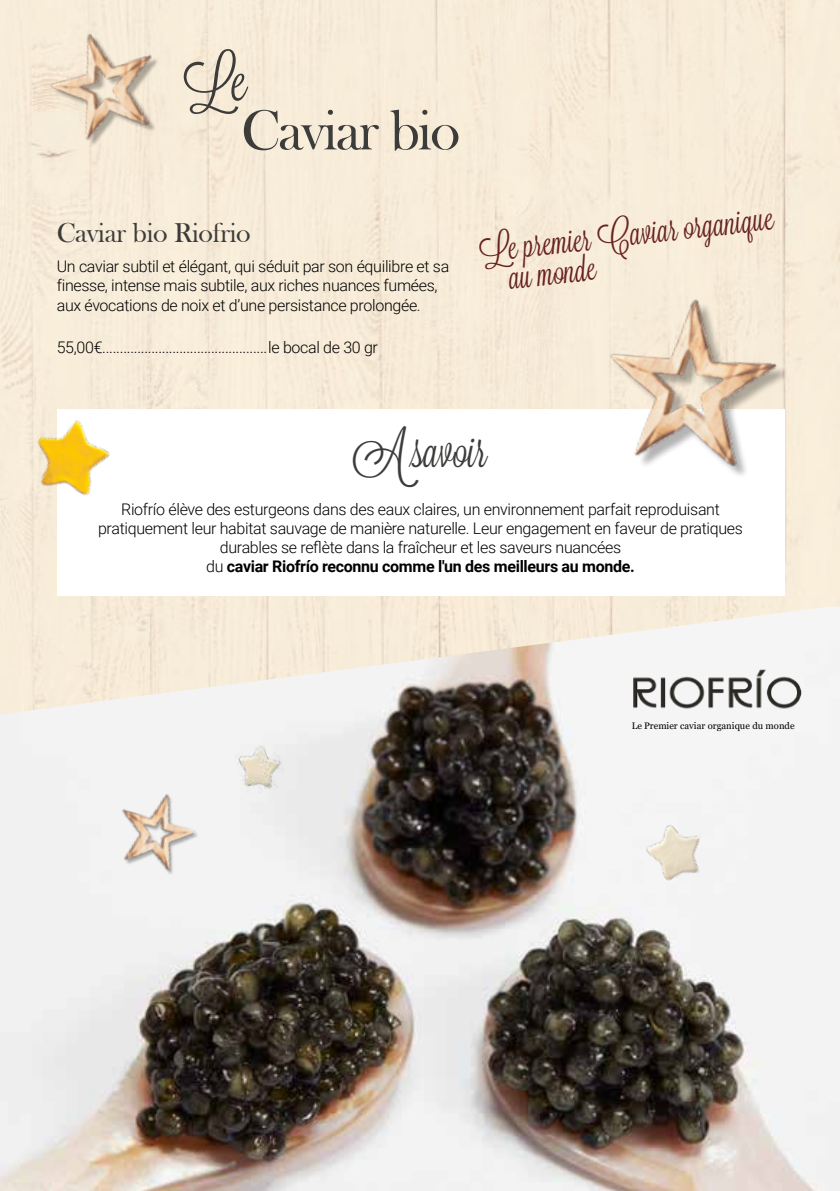
<style>
.page{position:relative;width:840px;height:1191px;background:#fff}
.page>*{position:absolute;margin:0;border:0;box-sizing:border-box;transform-origin:0 0}
.t1{font:58px "Bask Old Face";letter-spacing:-.03em;color:#3c3c3b}
.t2{font:58px "Lavanderia";color:#3c3c3b}
.t3{font:46.4px "Lavanderia";color:#3c3c3b}
.t4{font:34.6px/29px "Lavanderia";color:#66211f}
.t5{font:28px "Bask Old Face";letter-spacing:-.01em;color:#3c3c3b}
.t6{font:300 16px/19.2px "Roboto";letter-spacing:-.02em;color:#000}
.t7{font:9.4px "Georgia";color:#000}
.s1{font-weight:700}
</style>
<div class="page">
<div style="left:0;top:0;width:839px;height:606px;background:#f8ecd9"></div>
<img style="left:0;top:606px;width:839px;height:585px">
<img style="left:620px;top:655px;width:188px;height:62px">
<img style="left:35px;top:14px;width:139px;height:138px">
<img style="left:105px;top:780px;width:100px;height:99px">
<img style="left:636px;top:811px;width:83px;height:83px">
<img style="left:232px;top:740px;width:57px;height:58px">
<div style="left:57px;top:409px;width:726px;height:186px;background:#fff"></div>
<div style="left:613px;top:302px;width:176px;height:177px;background:#fff"></div>
<img style="left:595px;top:286px;width:193px;height:189px">
<img style="left:20px;top:408px;width:102px;height:102px">
<h1 class="t2" style="left:185px;top:46px;width:64px">Le</h1>
<h1 class="t1" style="left:241px;top:98px;width:220px">Caviar bio</h1>
<h3 class="t5" style="left:57px;top:217px;width:195px">Caviar bio Riofrio</h3>
<p class="t6" style="left:57px;top:256px;width:394px">Un caviar subtil et élégant, qui séduit par son équilibre et sa finesse, intense mais subtile, aux riches nuances fumées, aux évocations de noix et d’une persistance prolongée.</p>
<p class="t6" style="left:57px;top:337px;width:47px">55,00€</p>
<p class="t6" style="left:268px;top:337px;width:111px">le bocal de 30 gr</p>
<h3 class="t4" style="left:503px;top:234px;width:271px;text-indent:-25px;rotate:-7deg">Le premier Caviar organique au monde</h3>
<h2 class="t3" style="left:353px;top:424px;width:136px">A savoir</h2>
<p class="t6" style="left:98px;top:499px;width:646px;text-align:center">Riofrío élève des esturgeons dans des eaux claires, un environnement parfait reproduisant pratiquement leur habitat sauvage de manière naturelle. Leur engagement en faveur de pratiques durables se reflète dans la fraîcheur et les saveurs nuancées<br>du <span class="s1">caviar Riofrío reconnu comme l'un des meilleurs au monde.</span></p>
<p class="t7" style="left:631px;top:719px;width:164px">Le Premier caviar organique du monde</p>
</div>
